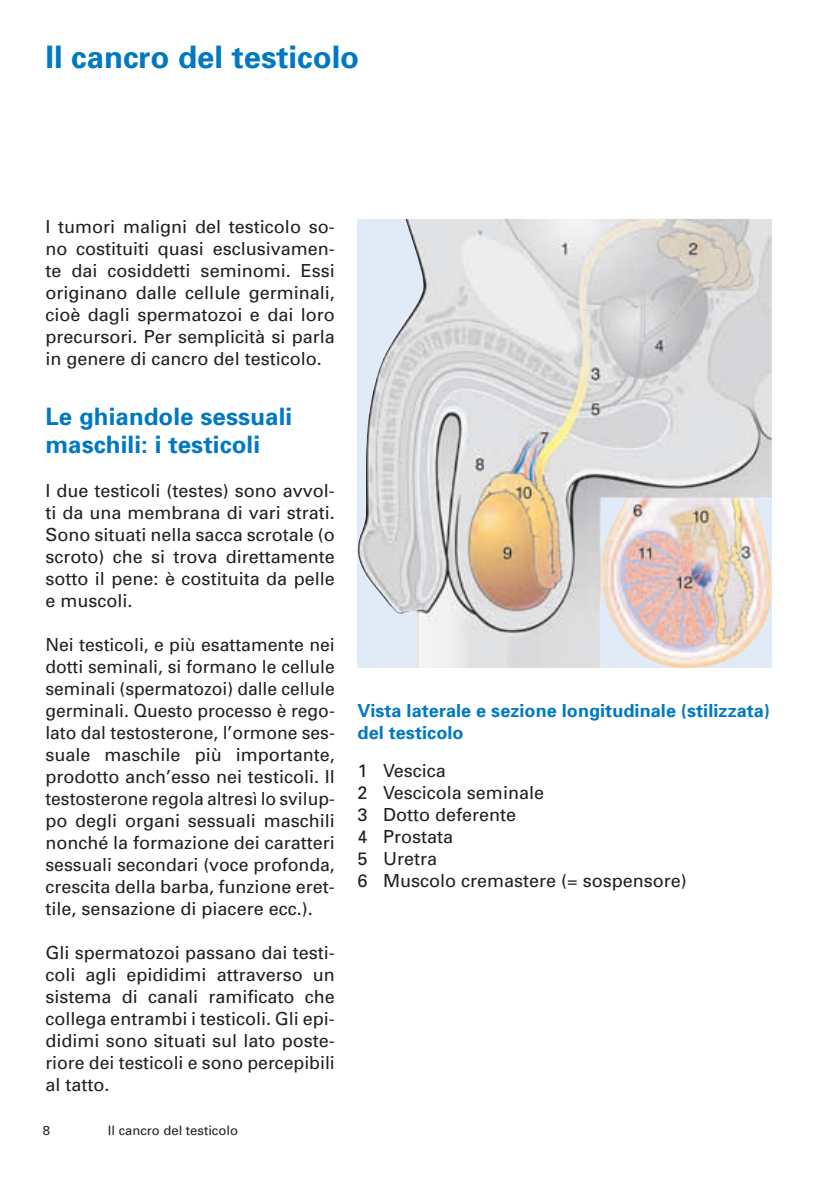
<style>
.page{position:relative;width:840px;height:1191px;background:#fff}
.page>*{position:absolute;margin:0;border:0;box-sizing:border-box;transform-origin:0 0}
.t1{font:700 31px "Univers";color:#0079c2}
.t2{font:700 24px/28px "Univers";letter-spacing:.005em;color:#0079c2}
.t3{font:18px/22px "Univers";color:#231f20;text-align:justify}
.t4{font:700 18px/22px "Univers";letter-spacing:.005em;color:#0079c2}
.t5{font:13px "Univers";color:#231f20}
</style>
<div class="page">
<img style="left:357px;top:219px;width:414px;height:449px">
<h1 class="t1" style="left:45px;top:37px;width:315px">Il cancro del testicolo</h1>
<p class="t3" style="left:45px;top:215px;width:291px">I tumori maligni del testicolo so&shy;no costituiti quasi esclusivamen&shy;te dai cosiddetti seminomi. Essi originano dalle cellule germinali, cioè dagli spermatozoi e dai loro precursori. Per semplicità si parla in genere di cancro del testicolo.</p>
<h2 class="t2" style="left:45px;top:401px;width:248px">Le ghiandole sessuali maschili: i testicoli</h2>
<p class="t3" style="left:45px;top:479px;width:291px">I due testicoli (testes) sono avvol&shy;ti da una membrana di vari strati.<br>Sono situati nella sacca scrotale (o scroto) che si trova direttamente sotto il pene: è costituita da pelle e muscoli.</p>
<p class="t3" style="left:45px;top:633px;width:291px">Nei testicoli, e più esattamente nei dotti seminali, si formano le cellule seminali (spermatozoi) dalle cellule germinali. Questo processo è rego&shy;lato dal testosterone, l’ormone ses&shy;suale maschile più importante, prodotto anch’esso nei testicoli. Il testosterone regola altresì lo svilup&shy;po degli organi sessuali maschili nonché la formazione dei caratteri sessuali secondari (voce profonda, crescita della barba, funzione eret&shy;tile, sensazione di piacere ecc.).</p>
<p class="t3" style="left:45px;top:941px;width:291px">Gli spermatozoi passano dai testi&shy;coli agli epididimi attraverso un sistema di canali ramificato che collega entrambi i testicoli. Gli epi&shy;didimi sono situati sul lato poste&shy;riore dei testicoli e sono percepibili al tatto.</p>
<p class="t5" style="left:43px;top:1122px;width:9px">8</p>
<p class="t5" style="left:108px;top:1122px;width:132px">Il cancro del testicolo</p>
<p class="t4" style="left:357px;top:699px;width:414px">Vista laterale e sezione longitudinale (stilizzata) del testicolo</p>
<p class="t3" style="left:357px;top:759px;width:331px;text-align:left">1 Vescica<br>2 Vescicola seminale<br>3 Dotto deferente<br>4 Prostata<br>5 Uretra<br>6 Muscolo cremastere (= sospensore)</p>
</div>
